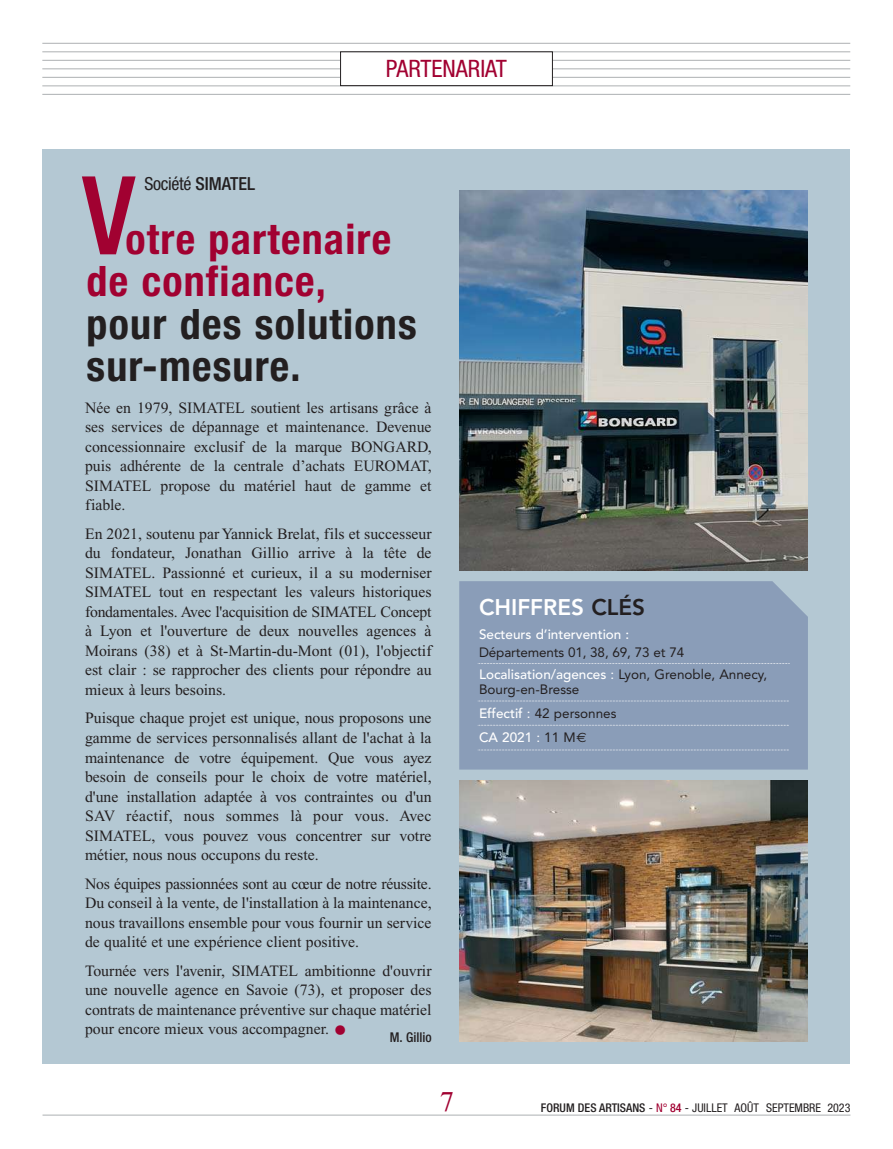
<style>
.page{position:relative;width:893px;height:1149px;background:#fff}
.page>*{position:absolute;margin:0;border:0;box-sizing:border-box;transform-origin:0 0}
.t1{font:500 condensed 109.05px "Helvetica Neue";color:#a10131}
.t2{font:700 condensed 42px/42px "Helvetica Neue";letter-spacing:.03em;color:#231f20}
.t3{font:700 condensed 42px/42px "Helvetica Neue";letter-spacing:.03em;color:#a10131}
.t4{font:28.5px "Times New Roman";color:#a10131}
.t5{font:condensed 24px "Helvetica Neue";color:#a10131}
.t6{font:800 22.5px "Avenir";color:#fff}
.t7{font:condensed 18px "Helvetica Neue";letter-spacing:-.02em;color:#231f20}
.t8{font:15.75px/19.5px "Times New Roman";color:#231f20;text-align:justify}
.t9{font:13.5px/24px "Avenir";color:#231f20}
.t10{font:500 13.5px "Avenir";color:#fff}
.t11{font:500 condensed 13.5px "Helvetica Neue";color:#231f20}
.t12{font:condensed 12px "Helvetica Neue";color:#231f20}
.s1{font-weight:500}
.s2{font-family:"Times New Roman";font-weight:400;font-stretch:normal;font-size:39px;color:#a10131}
.s3{color:#231f20}
.s4{font-weight:500;color:#fff}
.s5{color:#fff}
.s6{font-family:"Euro Sans"}
.s7{color:#a10131}
.s8{font-weight:500;color:#a10131}
</style>
<div class="page">
<div style="left:43px;top:149px;width:807px;height:914px;background:#b4c8d3"></div>
<hr style="left:42px;top:43px;width:808px;height:1px;background:#b1b4b6">
<hr style="left:42px;top:51px;width:808px;height:1px;background:#b1b4b6">
<hr style="left:42px;top:60px;width:808px;height:1px;background:#b1b4b6">
<hr style="left:42px;top:68px;width:808px;height:1px;background:#b1b4b6">
<hr style="left:42px;top:77px;width:808px;height:1px;background:#b1b4b6">
<hr style="left:42px;top:85px;width:808px;height:1px;background:#b1b4b6">
<hr style="left:42px;top:94px;width:808px;height:1px;background:#b1b4b6">
<hr style="left:43px;top:1114px;width:807px;height:1px;background:#b1b4b6">
<div style="left:341px;top:52px;width:211px;height:34px;background:#fff"></div>
<div style="left:340px;top:51px;width:213px;height:35px;border:1px solid #231f20"></div>
<div style="left:459px;top:581px;width:349px;height:188px;background:#8a9db8"></div>
<svg style="left:478px;top:663px;width:312px;height:1px"></svg>
<svg style="left:478px;top:700px;width:311px;height:1px"></svg>
<svg style="left:478px;top:749px;width:311px;height:1px"></svg>
<svg style="left:478px;top:724px;width:311px;height:1px"></svg>
<img style="left:459px;top:780px;width:349px;height:261px">
<img style="left:459px;top:190px;width:349px;height:380px">
<h3 class="t5" style="left:386px;top:60px;width:123px">PARTENARIAT</h3>
<h1 class="t1" style="left:83px;top:176px;width:54px">V</h1>
<p class="t7" style="left:145px;top:177px;width:112px">Société <span class="s1">SIMATEL</span></p>
<h2 class="t3" style="left:87px;top:222px;width:306px;text-indent:39px">otre partenaire de confiance,</h2>
<h2 class="t2" style="left:87px;top:306px;width:332px">pour des solutions sur-mesure.</h2>
<p class="t8" style="left:85px;top:399px;width:348px">Née en 1979, SIMATEL soutient les artisans grâce à ses services de dépannage et maintenance. Devenue concessionnaire exclusif de la marque BONGARD, puis adhérente de la centrale d’achats EUROMAT, SIMATEL propose du matériel haut de gamme et fiable.</p>
<p class="t8" style="left:85px;top:525px;width:348px">En 2021, soutenu par Yannick Brelat, fils et successeur du fondateur, Jonathan Gillio arrive à la tête de SIMATEL. Passionné et curieux, il a su moderniser SIMATEL tout en respectant les valeurs historiques fondamentales. Avec l'acquisition de SIMATEL Concept à Lyon et l'ouverture de deux nouvelles agences à Moirans (38) et à St-Martin-du-Mont (01), l'objectif est clair : se rapprocher des clients pour répondre au mieux à leurs besoins.</p>
<p class="t8" style="left:85px;top:709px;width:348px">Puisque chaque projet est unique, nous proposons une gamme de services personnalisés allant de l'achat à la maintenance de votre équipement. Que vous ayez besoin de conseils pour le choix de votre matériel, d'une installation adaptée à vos contraintes ou d'un SAV réactif, nous sommes là pour vous. Avec SIMATEL, vous pouvez vous concentrer sur votre métier, nous nous occupons du reste.</p>
<p class="t8" style="left:85px;top:874px;width:348px">Nos équipes passionnées sont au cœur de notre réussite.<br>Du conseil à la vente, de l'installation à la maintenance, nous travaillons ensemble pour vous fournir un service de qualité et une expérience client positive.</p>
<p class="t8" style="left:85px;top:961px;width:348px">Tournée vers l'avenir, SIMATEL ambitionne d'ouvrir une nouvelle agence en Savoie (73), et proposer des contrats de maintenance préventive sur chaque matériel pour encore mieux vous accompagner.</p>
<p class="t11" style="left:333px;top:1031px;width:100px"><span class="s2">•</span> M. Gillio</p>
<h3 class="t6" style="left:479px;top:597px;width:168px">CHIFFRES <span class="s3">CLÉS</span></h3>
<p class="t10" style="left:479px;top:628px;width:152px">Secteurs d’intervention :</p>
<p class="t9" style="left:479px;top:641px;width:290px;line-height:22.5px">Départements 01, 38, 69, 73 et 74<br><span class="s4">Localisation/agences</span> <span class="s5">:</span> Lyon, Grenoble, Annecy,</p>
<p class="t9" style="left:479px;top:678px;width:139px">Bourg-en-Bresse<br><span class="s4">Effectif</span> <span class="s5">:</span> 42 personnes<br><span class="s4">CA 2021</span> <span class="s5">:</span> 11 M<span class="s6">€</span></p>
<h3 class="t4" style="left:440px;top:1091px;width:16px">7</h3>
<p class="t12" style="left:541px;top:1102px;width:311px"><span class="s1">FORUM DES ARTISANS</span> - <span class="s7">N°</span> <span class="s8">84</span> - JUILLET AOÛT SEPTEMBRE 2023</p>
</div>
